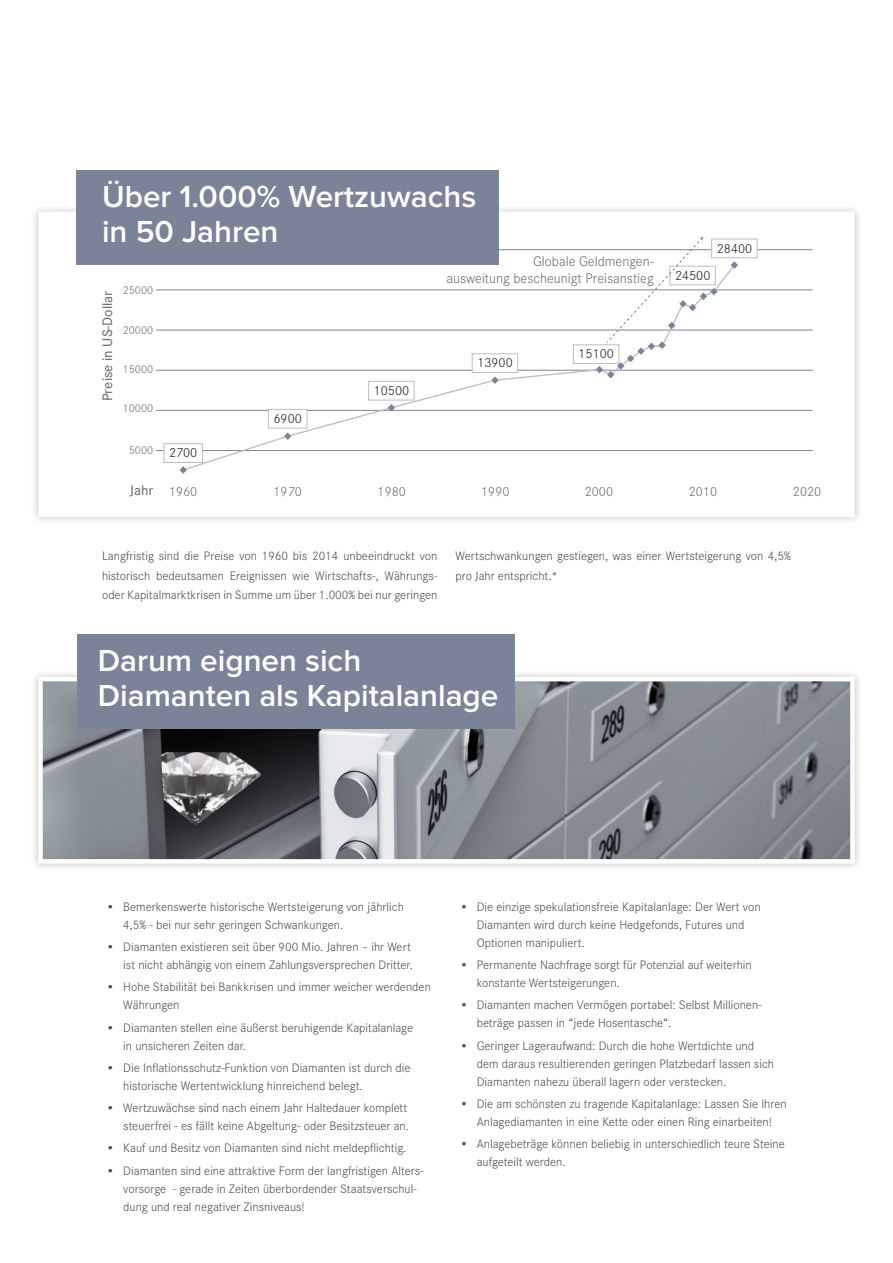
<style>
.page{position:relative;width:893px;height:1263px;background:#fff}
.page>*{position:absolute;margin:0;border:0;box-sizing:border-box;transform-origin:0 0}
.t1{font:600 31.5px/34.5px "Proxima Nova";color:#fff}
.t2{font:300 14.4px/17.4px "Corporate S";color:#6c6d70;text-align:right}
.t3{font:500 14.4px "Corporate S";color:#6c6d70}
.t4{font:300 13.65px "Corporate S";color:#231f20}
.t5{font:300 13.65px "Corporate S";color:#6c6d70}
.t6{font:300 12.75px/18px "Corporate S";color:#4b4c4d}
.t7{font:300 11.85px "Corporate S";color:#6c6d70}
</style>
<div class="page">
<div style="left:31px;top:204px;width:831px;height:321px;background:#231f20;opacity:.26"></div>
<div style="left:41px;top:214px;width:811px;height:301px;background:#fff"></div>
<hr style="left:156px;top:249px;width:657px;height:1px;background:#7b8398">
<hr style="left:156px;top:330px;width:657px;height:1px;background:#7b8398">
<hr style="left:156px;top:290px;width:657px;height:1px;background:#7b8398">
<hr style="left:156px;top:370px;width:657px;height:1px;background:#7b8398">
<hr style="left:156px;top:410px;width:657px;height:1px;background:#7b8398">
<hr style="left:156px;top:450px;width:657px;height:1px;background:#7b8398">
<svg style="left:182px;top:264px;width:554px;height:206px"></svg>
<svg style="left:284px;top:432px;width:7px;height:8px"></svg>
<svg style="left:388px;top:404px;width:7px;height:7px"></svg>
<svg style="left:180px;top:466px;width:7px;height:8px"></svg>
<svg style="left:491px;top:376px;width:8px;height:8px"></svg>
<svg style="left:731px;top:261px;width:7px;height:8px"></svg>
<div style="left:164px;top:444px;width:39px;height:18px;background:#fff"></div>
<div style="left:164px;top:444px;width:39px;height:19px;border:1px solid #bcbdc0"></div>
<div style="left:268px;top:409px;width:39px;height:19px;background:#fff"></div>
<div style="left:268px;top:409px;width:39px;height:19px;border:1px solid #bcbdc0"></div>
<div style="left:369px;top:381px;width:45px;height:19px;background:#fff"></div>
<div style="left:368px;top:381px;width:46px;height:19px;border:1px solid #bcbdc0"></div>
<div style="left:472px;top:354px;width:46px;height:18px;background:#fff"></div>
<div style="left:472px;top:354px;width:46px;height:19px;border:1px solid #bcbdc0"></div>
<div style="left:573px;top:345px;width:46px;height:19px;background:#fff"></div>
<div style="left:573px;top:345px;width:46px;height:19px;border:1px solid #bcbdc0"></div>
<div style="left:712px;top:239px;width:45px;height:19px;background:#fff"></div>
<div style="left:711px;top:239px;width:46px;height:19px;border:1px solid #bcbdc0"></div>
<svg style="left:596px;top:236px;width:122px;height:142px"></svg>
<div style="left:31px;top:669px;width:831px;height:202px;background:#231f20;opacity:.26"></div>
<img style="left:43px;top:682px;width:807px;height:177px">
<div style="left:38px;top:677px;width:817px;height:187px;border:4px solid #fff"></div>
<div style="left:77px;top:170px;width:422px;height:94px;background:#7b8398"></div>
<div style="left:141px;top:731px;width:145px;height:120px;background:#231f20;opacity:.75"></div>
<img style="left:161px;top:746px;width:108px;height:85px">
<div style="left:77px;top:634px;width:437px;height:94px;background:#7b8398"></div>
<h1 class="t1" style="left:102px;top:181px;width:376px">Über 1.000% Wertzuwachs in 50 Jahren</h1>
<p class="t4" style="left:717px;top:239px;width:37px">28400</p>
<p class="t3" style="left:98px;top:401px;width:112px;rotate:-90deg">Preise in US-Dollar</p>
<p class="t7" style="left:123px;top:282px;width:32px">25000</p>
<p class="t7" style="left:123px;top:322px;width:32px">20000</p>
<p class="t7" style="left:123px;top:361px;width:32px">15000</p>
<p class="t7" style="left:123px;top:401px;width:32px">10000</p>
<p class="t7" style="left:129px;top:442px;width:26px">5000</p>
<p class="t3" style="left:130px;top:481px;width:25px">Jahr</p>
<p class="t4" style="left:274px;top:409px;width:30px">6900</p>
<p class="t4" style="left:374px;top:381px;width:37px">10500</p>
<p class="t2" style="left:447px;top:252px;width:209px">Globale Geldmengen-<br>ausweitung bescheunigt Preisanstieg</p>
<p class="t4" style="left:675px;top:266px;width:37px">24500</p>
<p class="t4" style="left:477px;top:354px;width:37px">13900</p>
<p class="t4" style="left:578px;top:345px;width:37px">15100</p>
<p class="t4" style="left:169px;top:444px;width:30px">2700</p>
<p class="t5" style="left:169px;top:483px;width:30px">1960</p>
<p class="t5" style="left:274px;top:483px;width:30px">1970</p>
<p class="t5" style="left:378px;top:483px;width:30px">1980</p>
<p class="t5" style="left:481px;top:483px;width:30px">1990</p>
<p class="t5" style="left:585px;top:483px;width:30px">2000</p>
<p class="t5" style="left:689px;top:483px;width:30px">2010</p>
<p class="t5" style="left:793px;top:483px;width:30px">2020</p>
<p class="t6" style="left:102px;top:546px;width:337px;line-height:19.5px;text-align:justify">Langfristig sind die Preise von 1960 bis 2014 unbeeindruckt von historisch bedeutsamen Ereignissen wie Wirtschafts-, Währungs&shy;oder Kapitalmarktkrisen in Summe um über 1.000% bei nur geringen</p>
<p class="t6" style="left:455px;top:546px;width:337px;line-height:19.5px">Wertschwankungen gestiegen, was einer Wertsteigerung von 4,5% pro Jahr entspricht.*</p>
<h1 class="t1" style="left:98px;top:645px;width:402px">Darum eignen sich<br>Diamanten als Kapitalanlage</h1>
<p class="t6" style="left:123px;top:897px;width:282px;text-indent:-17px">• Bemerkenswerte historische Wertsteigerung von jährlich<br>4,5% - bei nur sehr geringen Schwankungen.</p>
<p class="t6" style="left:106px;top:937px;width:308px;text-align:right">• Diamanten existieren seit über 900 Mio. Jahren – ihr Wert ist nicht abhängig von einem Zahlungsversprechen Dritter.</p>
<p class="t6" style="left:123px;top:977px;width:309px;text-indent:-17px">• Hohe Stabilität bei Bankkrisen und immer weicher werdenden<br>Währungen</p>
<p class="t6" style="left:123px;top:1018px;width:291px;text-indent:-17px">• Diamanten stellen eine äußerst beruhigende Kapitalanlage in unsicheren Zeiten dar.</p>
<p class="t6" style="left:123px;top:1058px;width:289px;text-indent:-17px">• Die Inflationsschutz-Funktion von Diamanten ist durch die historische Wertentwicklung hinreichend belegt.</p>
<p class="t6" style="left:106px;top:1098px;width:304px;text-align:right">• Wertzuwächse sind nach einem Jahr Haltedauer komplett steuerfrei - es fällt keine Abgeltung- oder Besitzsteuer an.</p>
<p class="t6" style="left:106px;top:1138px;width:302px">• Kauf und Besitz von Diamanten sind nicht meldepflichtig.</p>
<p class="t6" style="left:123px;top:1161px;width:302px;text-indent:-17px">• Diamanten sind eine attraktive Form der langfristigen Alters&shy;vorsorge - gerade in Zeiten überbordender Staatsverschul&shy;dung und real negativer Zinsniveaus!</p>
<p class="t6" style="left:477px;top:897px;width:285px;text-indent:-17px">• Die einzige spekulationsfreie Kapitalanlage: Der Wert von<br>Diamanten wird durch keine Hedgefonds, Futures und<br>Optionen manipuliert.</p>
<p class="t6" style="left:477px;top:955px;width:277px;text-indent:-17px">• Permanente Nachfrage sorgt für Potenzial auf weiterhin konstante Wertsteigerungen.</p>
<p class="t6" style="left:477px;top:995px;width:287px;text-indent:-17px">• Diamanten machen Vermögen portabel: Selbst Millionen&shy;beträge passen in “jede Hosentasche“.</p>
<p class="t6" style="left:477px;top:1036px;width:299px;text-indent:-17px">• Geringer Lageraufwand: Durch die hohe Wertdichte und dem daraus resultierenden geringen Platzbedarf lassen sich<br>Diamanten nahezu überall lagern oder verstecken.</p>
<p class="t6" style="left:460px;top:1094px;width:329px;text-align:center">• Die am schönsten zu tragende Kapitalanlage: Lassen Sie Ihren<br>Anlagediamanten in eine Kette oder einen Ring einarbeiten!</p>
<p class="t6" style="left:477px;top:1134px;width:309px;text-indent:-17px">• Anlagebeträge können beliebig in unterschiedlich teure Steine aufgeteilt werden.</p>
</div>
